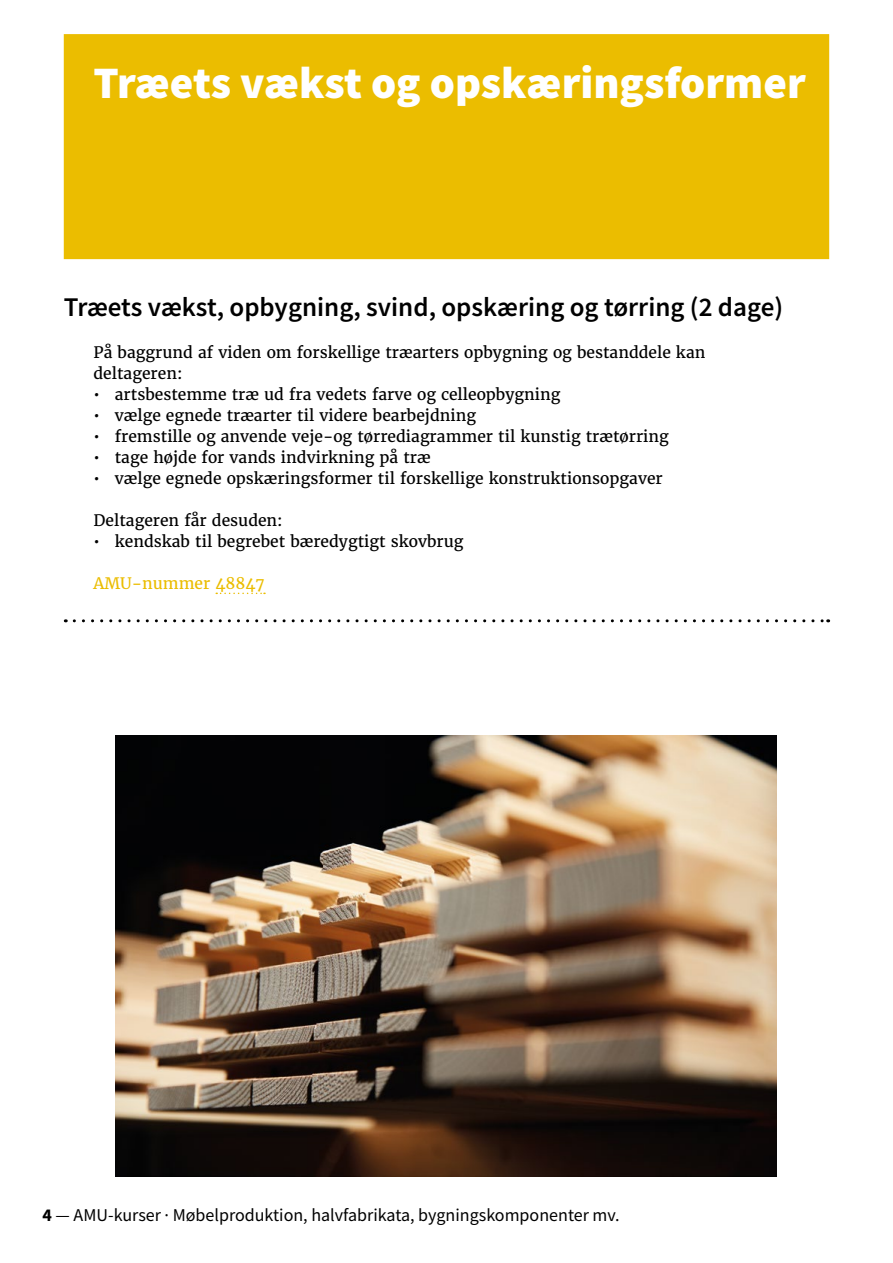
<style>
.page{position:relative;width:893px;height:1263px;background:#fff}
.page>*{position:absolute;margin:0;border:0;box-sizing:border-box;transform-origin:0 0}
.t1{font:900 45px "Source Sans Pro";color:#fff}
.t2{font:600 27px "Source Sans Pro";color:#000}
.t3{font:18px "Source Sans Pro";color:#000}
.t4{font:15.75px/21px "Merriweather";color:#000}
.t5{font:15.75px "Merriweather";color:#ebbd00}
.s1{font-weight:700}
</style>
<div class="page">
<div style="left:64px;top:34px;width:765px;height:225px;background:#ebbd00"></div>
<svg style="left:216px;top:593px;width:49px;height:1px"></svg>
<svg style="left:74px;top:619px;width:755px;height:3px"></svg>
<img style="left:116px;top:736px;width:661px;height:441px">
<h1 class="t1" style="left:94px;top:51px;width:714px">Træets vækst og opskæringsformer</h1>
<h2 class="t2" style="left:64px;top:289px;width:721px">Træets vækst, opbygning, svind, opskæring og tørring (2 dage)</h2>
<p class="t4" style="left:94px;top:342px;width:613px">På baggrund af viden om forskellige træarters opbygning og bestanddele kan deltageren:</p>
<p class="t4" style="left:94px;top:384px;width:468px">• artsbestemme træ ud fra vedets farve og celleopbygning</p>
<p class="t4" style="left:94px;top:405px;width:384px">• vælge egnede træarter til videre bearbejdning</p>
<p class="t4" style="left:94px;top:426px;width:577px">• fremstille og anvende veje-og tørrediagrammer til kunstig trætørring</p>
<p class="t4" style="left:94px;top:447px;width:339px">• tage højde for vands indvirkning på træ</p>
<p class="t4" style="left:94px;top:468px;width:571px">• vælge egnede opskæringsformer til forskellige konstruktionsopgaver</p>
<p class="t4" style="left:94px;top:510px;width:191px">Deltageren får desuden:</p>
<p class="t4" style="left:94px;top:531px;width:372px">• kendskab til begrebet bæredygtigt skovbrug</p>
<p class="t5" style="left:94px;top:573px;width:173px">AMU-nummer 48847</p>
<p class="t3" style="left:43px;top:1204px;width:579px"><span class="s1">4</span> — AMU-kurser · Møbelproduktion, halvfabrikata, bygningskomponenter mv.</p>
</div>
